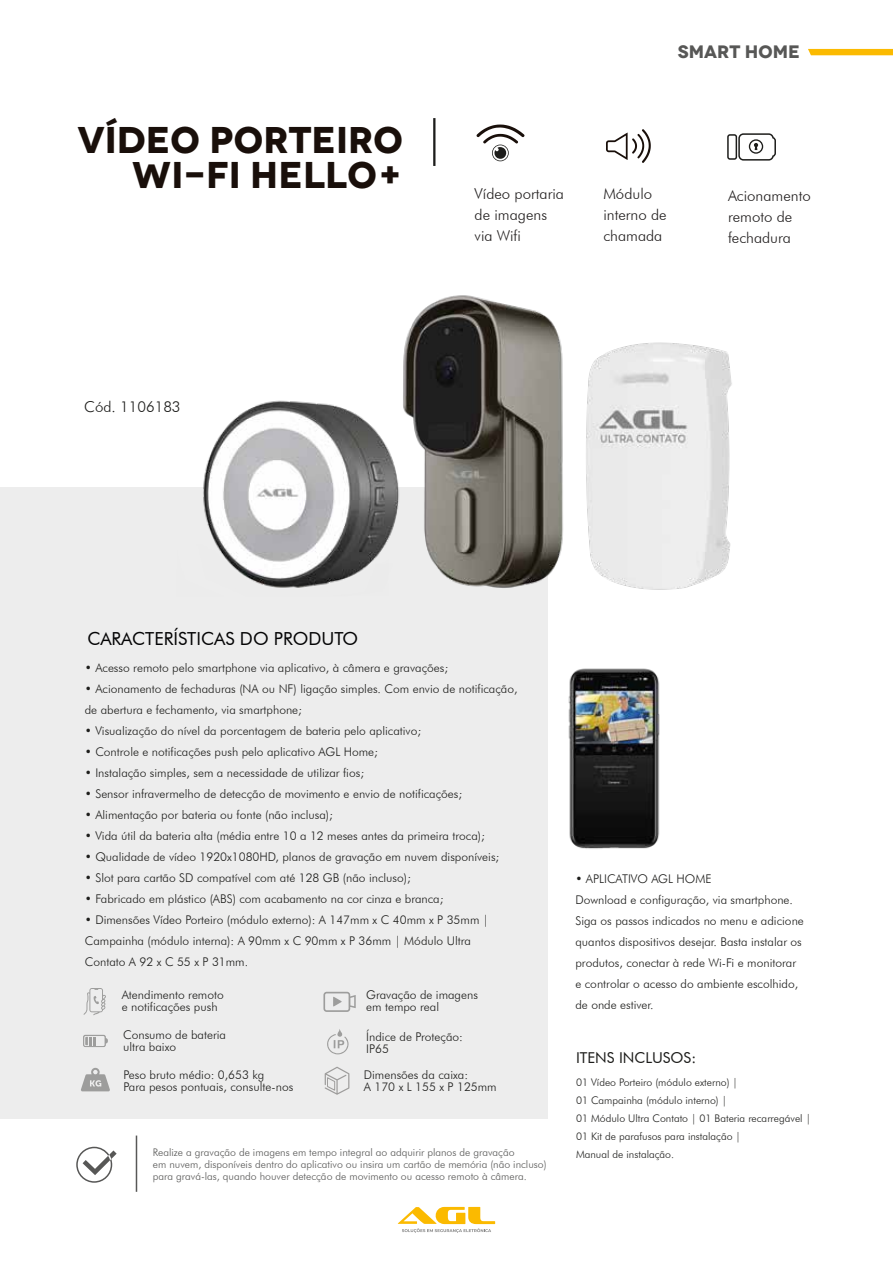
<style>
.page{position:relative;width:893px;height:1263px;background:#fff}
.page>*{position:absolute;margin:0;border:0;box-sizing:border-box;transform-origin:0 0}
.t1{font:700 expanded 37.2px/34.8px "Novecento";color:#190f0a;text-align:right}
.t2{font:18px "Futura BT";color:#040405}
.t3{font:700 expanded 18px "Novecento";color:#575756}
.t4{font:300 15px/21px "Futura BT";color:#221f1f}
.t5{font:15px "Futura BT";color:#1d1d1b}
.t6{font:300 15px "Futura BT";color:#1d1d1b}
.t7{font:300 12px/21px "Futura BT";color:#1d1d1b}
.t8{font:300 10.5px/12px "Futura BT";color:#575756}
.t9{font:300 10.5px/18px "Futura BT";color:#1d1d1b}
</style>
<div class="page">
<div style="left:0;top:488px;width:547px;height:631px;background:#ededed"></div>
<img style="left:143px;top:295px;width:589px;height:335px">
<svg style="left:325px;top:1067px;width:24px;height:28px"></svg>
<svg style="left:81px;top:1068px;width:29px;height:23px"></svg>
<svg style="left:327px;top:1029px;width:22px;height:25px"></svg>
<svg style="left:83px;top:1035px;width:25px;height:12px"></svg>
<svg style="left:323px;top:992px;width:33px;height:20px"></svg>
<svg style="left:83px;top:988px;width:23px;height:27px"></svg>
<img style="left:568px;top:668px;width:92px;height:181px">
<svg style="left:433px;top:118px;width:2px;height:48px"></svg>
<svg style="left:727px;top:133px;width:49px;height:28px"></svg>
<svg style="left:477px;top:125px;width:47px;height:36px"></svg>
<svg style="left:606px;top:129px;width:45px;height:34px"></svg>
<hr style="left:136px;top:1135px;width:1px;height:57px;background:#585857">
<svg style="left:76px;top:1147px;width:41px;height:36px"></svg>
<svg style="left:808px;top:49px;width:85px;height:6px"></svg>
<svg style="left:398px;top:1207px;width:97px;height:26px"></svg>
<h1 class="t1" style="left:78px;top:123px;width:327px">VÍDEO PORTEIRO<br>WI-FI HELLO+</h1>
<p class="t6" style="left:84px;top:397px;width:98px">Cód. 1106183</p>
<h2 class="t3" style="left:678px;top:41px;width:124px">SMART HOME</h2>
<p class="t4" style="left:475px;top:183px;width:91px">Vídeo portaria de imagens via Wifi</p>
<p class="t4" style="left:603px;top:183px;width:65px">Módulo interno de chamada</p>
<p class="t4" style="left:728px;top:185px;width:84px">Acionamento remoto de fechadura</p>
<h2 class="t2" style="left:87px;top:627px;width:272px">CARACTERÍSTICAS DO PRODUTO</h2>
<p class="t7" style="left:85px;top:657px;width:365px">• Acesso remoto pelo smartphone via aplicativo, à câmera e gravações;</p>
<p class="t7" style="left:85px;top:678px;width:434px">• Acionamento de fechaduras (NA ou NF) ligação simples. Com envio de notificação, de abertura e fechamento, via smartphone;</p>
<p class="t7" style="left:85px;top:720px;width:338px">• Visualização do nível da porcentagem de bateria pelo aplicativo;</p>
<p class="t7" style="left:85px;top:741px;width:295px">• Controle e notificações push pelo aplicativo AGL Home;</p>
<p class="t7" style="left:85px;top:762px;width:281px">• Instalação simples, sem a necessidade de utilizar fios;</p>
<p class="t7" style="left:85px;top:783px;width:379px">• Sensor infravermelho de detecção de movimento e envio de notificações;</p>
<p class="t7" style="left:85px;top:804px;width:250px">• Alimentação por bateria ou fonte (não inclusa);</p>
<p class="t7" style="left:85px;top:825px;width:402px">• Vida útil da bateria alta (média entre 10 a 12 meses antes da primeira troca);</p>
<p class="t7" style="left:85px;top:846px;width:416px">• Qualidade de vídeo 1920x1080HD, planos de gravação em nuvem disponíveis;</p>
<p class="t7" style="left:85px;top:867px;width:328px">• Slot para cartão SD compatível com até 128 GB (não incluso);</p>
<p class="t7" style="left:85px;top:888px;width:360px">• Fabricado em plástico (ABS) com acabamento na cor cinza e branca;</p>
<p class="t7" style="left:85px;top:909px;width:406px">• Dimensões Vídeo Porteiro (módulo externo): A 147mm x C 40mm x P 35mm |<br>Campainha (módulo interna): A 90mm x C 90mm x P 36mm | Módulo Ultra<br>Contato A 92 x C 55 x P 31mm.</p>
<p class="t7" style="left:122px;top:988px;width:103px;line-height:12px">Atendimento remoto e notificações push</p>
<p class="t7" style="left:366px;top:988px;width:113px;line-height:12px">Gravação de imagens em tempo real</p>
<p class="t7" style="left:123px;top:1029px;width:104px;line-height:12px">Consumo de bateria ultra baixo</p>
<p class="t7" style="left:366px;top:1030px;width:98px;line-height:12px">Índice de Proteção:<br>IP65</p>
<p class="t7" style="left:124px;top:1069px;width:171px;line-height:12px">Peso bruto médio: 0,653 kg<br>Para pesos pontuais, consulte-nos</p>
<p class="t7" style="left:364px;top:1068px;width:134px;line-height:12px">Dimensões da caixa:<br>A 170 x L 155 x P 125mm</p>
<p class="t8" style="left:153px;top:1146px;width:395px">Realize a gravação de imagens em tempo integral ao adquirir planos de gravação<br>em nuvem, disponíveis dentro do aplicativo ou insira um cartão de memória (não incluso) para gravá-las, quando houver detecção de movimento ou acesso remoto à câmera.</p>
<p class="t7" style="left:575px;top:868px;width:230px">• APLICATIVO AGL HOME<br>Download e configuração, via smartphone.<br>Siga os passos indicados no menu e adicione quantos dispositivos desejar. Basta instalar os produtos, conectar à rede Wi-Fi e monitorar e controlar o acesso do ambiente escolhido, de onde estiver.</p>
<p class="t5" style="left:576px;top:1048px;width:122px">ITENS INCLUSOS:</p>
<p class="t9" style="left:576px;top:1073px;width:236px">01 Vídeo Porteiro (módulo externo) |<br>01 Campainha (módulo interno) |<br>01 Módulo Ultra Contato | 01 Bateria recarregável | 01 Kit de parafusos para instalação |<br>Manual de instalação.</p>
</div>
